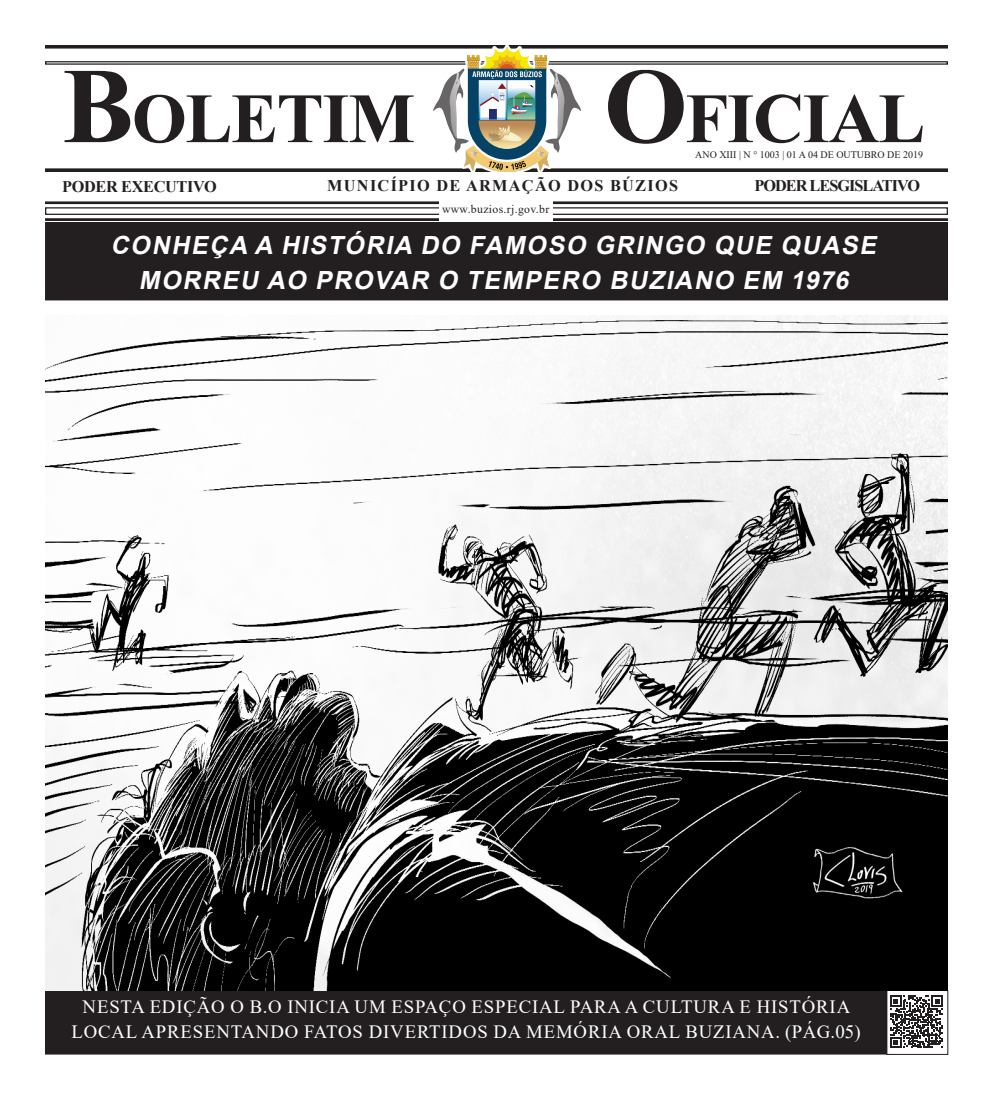
<style>
.page{position:relative;width:993px;height:1099px;background:#fff}
.page>*{position:absolute;margin:0;border:0;box-sizing:border-box;transform-origin:0 0}
.t1{font:700 70.5px "Times New Roman";letter-spacing:-.02em;color:#231f20}
.t2{font:italic 700 25px/35px "Arial";color:#fff;text-align:center}
.PORTARIA{font:18.75px/25px "Times New Roman";letter-spacing:.045em;color:#fff;text-align:center}
.t3{font:700 16.25px "Times New Roman";letter-spacing:.08em;color:#231f20}
.t4{font:700 16.25px "Times New Roman";letter-spacing:-.06em;color:#231f20}
.t5{font:700 16.25px "Times New Roman";letter-spacing:-.02em;color:#231f20}
.t6{font:11.75px "Times New Roman";letter-spacing:.03em;color:#231f20}
.t7{font:10px "Times New Roman";color:#231f20}
.s1{font-size:107.5px}
</style>
<div class="page">
<div style="left:45px;top:201px;width:902px;height:3px;border:1px solid #231f20"></div>
<div style="left:45px;top:218px;width:902px;height:3px;border:1px solid #231f20"></div>
<div style="left:45px;top:207px;width:902px;height:8px;border:1px solid #231f20"></div>
<div style="left:439px;top:199px;width:114px;height:24px;background:#fff"></div>
<div style="left:45px;top:45px;width:902px;height:4px;border:1px solid #231f20"></div>
<div style="left:45px;top:61px;width:902px;height:4px;border:1px solid #231f20"></div>
<div style="left:45px;top:168px;width:902px;height:4px;border:1px solid #231f20"></div>
<svg style="left:429px;top:45px;width:155px;height:127px"></svg>
<div style="left:46px;top:223px;width:901px;height:77px;background:#231f20"></div>
<div style="left:45px;top:222px;width:902px;height:78px;border:1px solid #231f20"></div>
<div style="left:45px;top:990px;width:848px;height:64px;background:#231f20"></div>
<div style="left:45px;top:990px;width:849px;height:64px;border:1px solid #231f20"></div>
<div style="left:886px;top:990px;width:61px;height:64px;background:#fff"></div>
<svg style="left:890px;top:995px;width:52px;height:53px"></svg>
<div style="left:886px;top:990px;width:61px;height:64px;border:1px solid #231f20"></div>
<img style="left:45px;top:315px;width:902px;height:675px">
<p class="t1" style="left:62px;top:68px;width:354px"><span class="s1">B</span>OLETIM</p>
<p class="t1" style="left:603px;top:68px;width:323px"><span class="s1">O</span>FICIAL</p>
<p class="t7" style="left:695px;top:148px;width:229px">ANO XIII | N ° 1003 | 01 A 04 DE OUTUBRO DE 2019</p>
<p class="t5" style="left:62px;top:175px;width:156px">PODER EXECUTIVO</p>
<p class="t3" style="left:327px;top:174px;width:352px">MUNICÍPIO DE ARMAÇÃO DOS BÚZIOS</p>
<p class="t4" style="left:754px;top:174px;width:167px">PODER LESGISLATIVO</p>
<p class="t6" style="left:442px;top:200px;width:109px">www.buzios.rj.gov.br</p>
<p class="t2" style="left:111px;top:228px;width:772px">CONHEÇA A HISTÓRIA DO FAMOSO GRINGO QUE QUASE<br>MORREU AO PROVAR O TEMPERO BUZIANO EM 1976</p>
<p class="PORTARIA" style="left:71px;top:993px;width:790px">NESTA EDIÇÃO O B.O INICIA UM ESPAÇO ESPECIAL PARA A CULTURA E HISTÓRIA<br>LOCAL APRESENTANDO FATOS DIVERTIDOS DA MEMÓRIA ORAL BUZIANA. (PÁG.05)</p>
</div>
